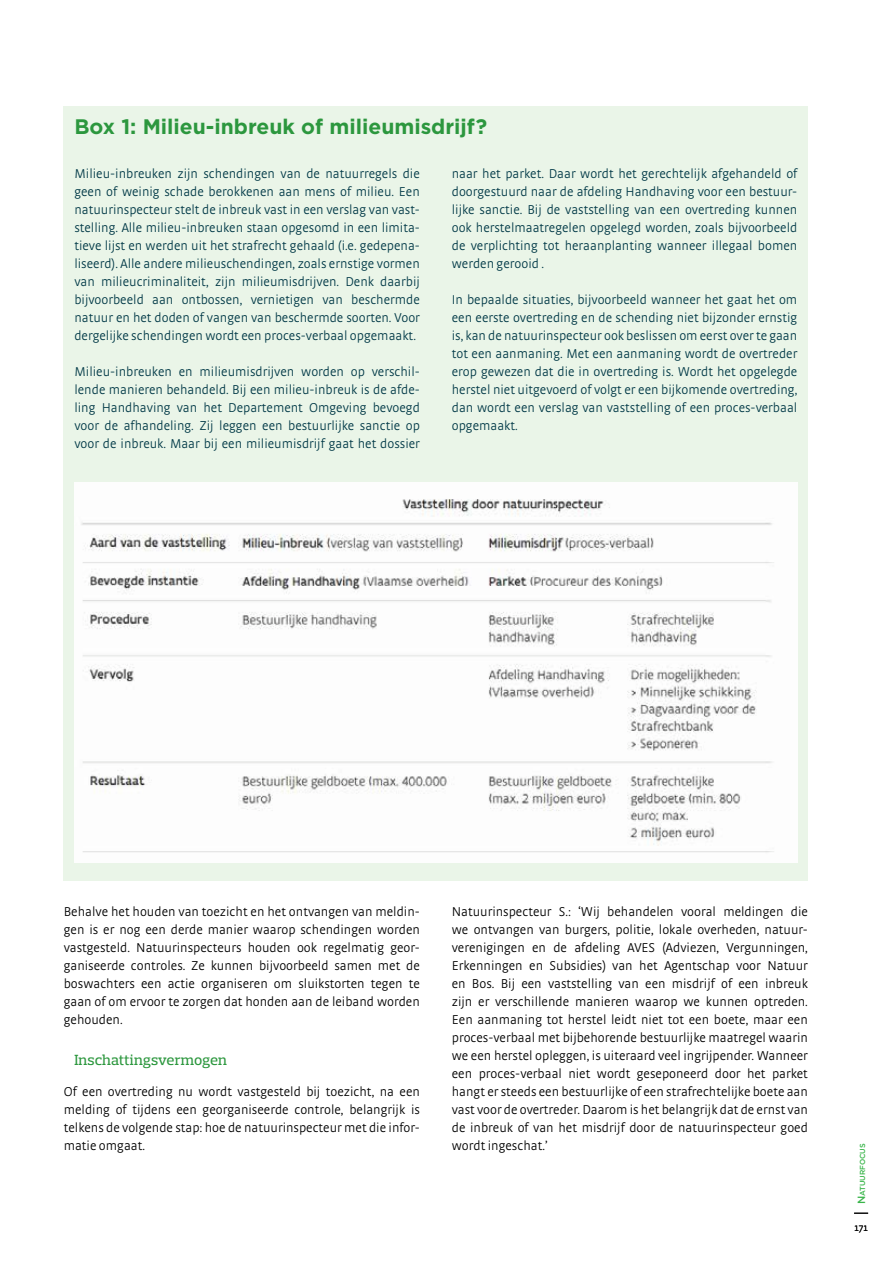
<style>
.page{position:relative;width:893px;height:1263px;background:#fff}
.page>*{position:absolute;margin:0;border:0;box-sizing:border-box;transform-origin:0 0}
.t1{font:700 21px "Gotham";color:#2c973e}
.t2{font:500 15px "Prelo Slab";letter-spacing:.01em;color:#2c973e}
.t3{font:300 13.5px/18px "Strada OT";color:#003846;text-align:justify}
.t4{font:300 13.5px/18px "Strada OT";color:#000;text-align:justify}
.t5{font:300 10.5px "Strada OT";color:#000}
.t6{font:500 7.35px "Gotham";color:#39b54a}
.s1{font-size:10.5px}
</style>
<div class="page">
<svg style="left:854px;top:1213px;width:14px;height:1px"></svg>
<div style="left:64px;top:106px;width:744px;height:774px;background:#eaf5e8"></div>
<img style="left:74px;top:483px;width:723px;height:379px">
<h1 class="t1" style="left:74px;top:112px;width:414px">Box 1: Milieu-inbreuk of milieumisdrijf?</h1>
<p class="t3" style="left:74px;top:165px;width:347px">Milieu-inbreuken zijn schendingen van de natuurregels die geen of weinig schade berokkenen aan mens of milieu. Een natuurinspecteur stelt de inbreuk vast in een verslag van vast&shy;stelling. Alle milieu-inbreuken staan opgesomd in een limita&shy;tieve lijst en werden uit het strafrecht gehaald (i.e. gedepena&shy;liseerd). Alle andere milieuschendingen, zoals ernstige vormen van milieucriminaliteit, zijn milieumisdrijven. Denk daarbij bijvoorbeeld aan ontbossen, vernietigen van beschermde natuur en het doden of vangen van beschermde soorten. Voor dergelijke schendingen wordt een proces-verbaal opgemaakt.</p>
<p class="t3" style="left:74px;top:363px;width:347px">Milieu-inbreuken en milieumisdrijven worden op verschil&shy;lende manieren behandeld. Bij een milieu-inbreuk is de afde&shy;ling Handhaving van het Departement Omgeving bevoegd voor de afhandeling. Zij leggen een bestuurlijke sanctie op voor de inbreuk. Maar bij een milieumisdrijf gaat het dossier</p>
<p class="t3" style="left:452px;top:165px;width:348px">naar het parket. Daar wordt het gerechtelijk afgehandeld of doorgestuurd naar de afdeling Handhaving voor een bestuur&shy;lijke sanctie. Bij de vaststelling van een overtreding kunnen ook herstelmaatregelen opgelegd worden, zoals bijvoorbeeld de verplichting tot heraanplanting wanneer illegaal bomen werden gerooid .</p>
<p class="t3" style="left:452px;top:291px;width:347px">In bepaalde situaties, bijvoorbeeld wanneer het gaat het om een eerste overtreding en de schending niet bijzonder ernstig is, kan de natuurinspecteur ook beslissen om eerst over te gaan tot een aanmaning. Met een aanmaning wordt de overtreder erop gewezen dat die in overtreding is. Wordt het opgelegde herstel niet uitgevoerd of volgt er een bijkomende overtreding, dan wordt een verslag van vaststelling of een proces-verbaal opgemaakt.</p>
<p class="t4" style="left:64px;top:903px;width:358px">Behalve het houden van toezicht en het ontvangen van meldin&shy;gen is er nog een derde manier waarop schendingen worden vastgesteld. Natuurinspecteurs houden ook regelmatig geor&shy;ganiseerde controles. Ze kunnen bijvoorbeeld samen met de boswachters een actie organiseren om sluikstorten tegen te gaan of om ervoor te zorgen dat honden aan de leiband worden gehouden.</p>
<p class="t2" style="left:74px;top:1051px;width:154px">Inschattingsvermogen</p>
<p class="t4" style="left:64px;top:1083px;width:358px">Of een overtreding nu wordt vastgesteld bij toezicht, na een melding of tijdens een georganiseerde controle, belangrijk is telkens de volgende stap: hoe de natuurinspecteur met die infor&shy;matie omgaat.</p>
<p class="t4" style="left:452px;top:903px;width:358px">Natuurinspecteur S.: ‘Wij behandelen vooral meldingen die we ontvangen van burgers, politie, lokale overheden, natuur&shy;verenigingen en de afdeling AVES (Adviezen, Vergunningen, Erkenningen en Subsidies) van het Agentschap voor Natuur en Bos. Bij een vaststelling van een misdrijf of een inbreuk zijn er verschillende manieren waarop we kunnen optreden.<br>Een aanmaning tot herstel leidt niet tot een boete, maar een proces-verbaal met bijbehorende bestuurlijke maatregel waarin we een herstel opleggen, is uiteraard veel ingrijpender. Wanneer een proces-verbaal niet wordt geseponeerd door het parket hangt er steeds een bestuurlijke of een strafrechtelijke boete aan vast voor de overtreder. Daarom is het belangrijk dat de ernst van de inbreuk of van het misdrijf door de natuurinspecteur goed wordt ingeschat.’</p>
<p class="t6" style="left:858px;top:1204px;width:63px;rotate:-90deg"><span class="s1">N</span>atuurfocus</p>
<p class="t5" style="left:855px;top:1222px;width:14px">171</p>
</div>
